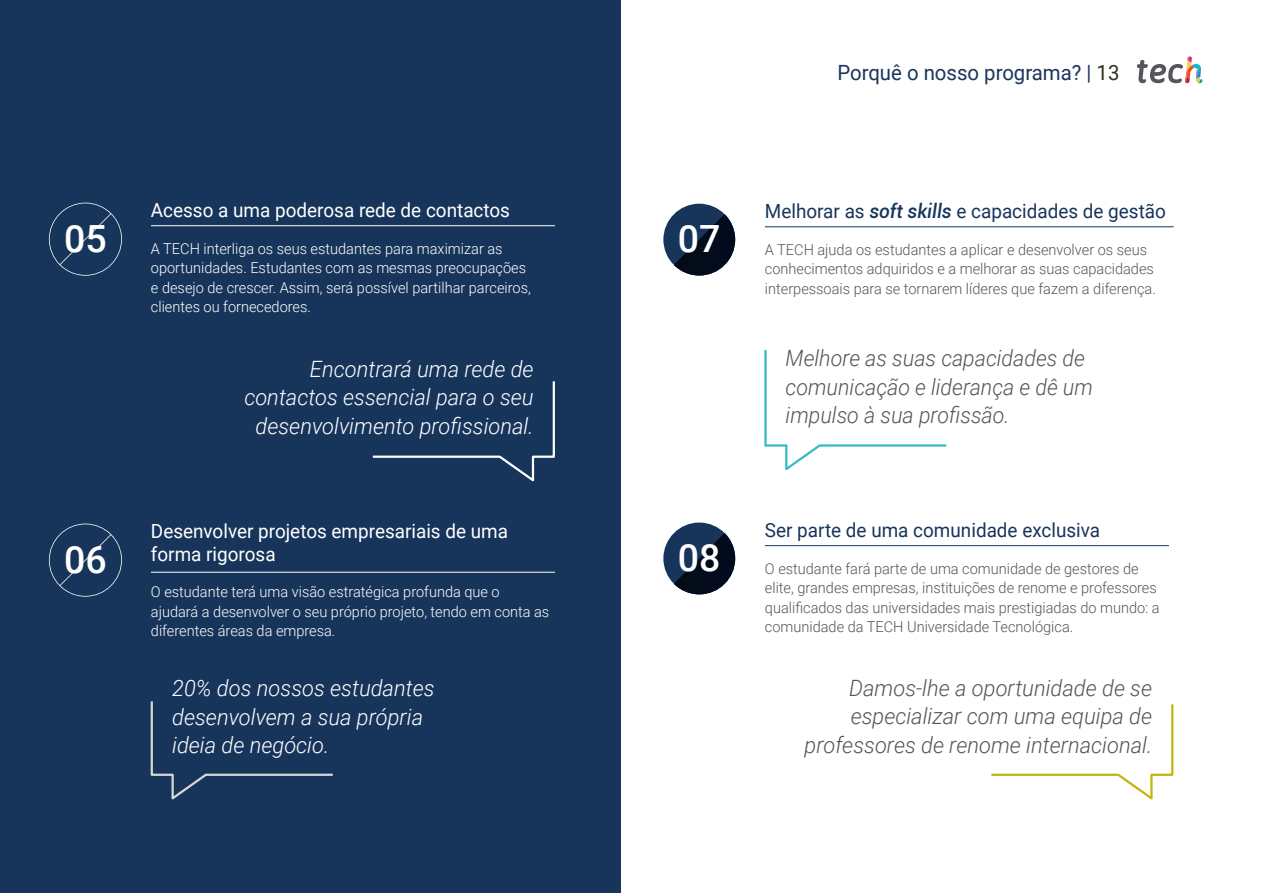
<style>
.page{position:relative;width:1263px;height:893px;background:#fff}
.page>*{position:absolute;margin:0;border:0;box-sizing:border-box;transform-origin:0 0}
.t1{font:500 37.5px "Roboto";color:#fff}
.t2{font:italic 300 22.5px/28.5px "Roboto";color:#fff;text-align:right}
.t3{font:italic 300 22.5px/28.5px "Roboto";color:#52555b;text-align:right}
.t4{font:italic 300 22.5px/28.5px "Roboto";color:#52555b;scale:.95 1}
.t5{font:21px "Roboto";color:#1a355c}
.t6{font:19.5px/22.5px "Roboto";color:#fff}
.t7{font:19.5px "Roboto";color:#17355b}
.t8{font:300 15px/19.5px "Roboto";color:#52555b}
.t9{font:300 15px/19.5px "Roboto";color:#fff}
.s1{color:#312e20}
.s2{font-weight:500;font-style:italic}
</style>
<div class="page">
<div style="left:0;top:0;width:621px;height:893px;background:#17355b"></div>
<svg style="left:1137px;top:57px;width:65px;height:27px"></svg>
<hr style="left:151px;top:225px;width:404px;height:1px;background:#fff">
<hr style="left:765px;top:226px;width:409px;height:1px;background:#17355b">
<svg style="left:372px;top:381px;width:183px;height:101px"></svg>
<hr style="left:151px;top:572px;width:404px;height:1px;background:#fff">
<hr style="left:765px;top:545px;width:404px;height:1px;background:#17355b">
<svg style="left:150px;top:701px;width:183px;height:99px"></svg>
<svg style="left:49px;top:203px;width:73px;height:73px"></svg>
<svg style="left:49px;top:524px;width:73px;height:73px"></svg>
<svg style="left:764px;top:350px;width:183px;height:121px"></svg>
<svg style="left:991px;top:704px;width:183px;height:96px"></svg>
<div style="left:663px;top:204px;width:72px;height:71px;background:#17355b;border-radius:50%"></div>
<svg style="left:674px;top:214px;width:61px;height:61px"></svg>
<div style="left:663px;top:523px;width:72px;height:71px;background:#17355b;border-radius:50%"></div>
<svg style="left:674px;top:533px;width:61px;height:61px"></svg>
<h1 class="t1" style="left:64px;top:212px;width:44px">05</h1>
<h1 class="t1" style="left:64px;top:533px;width:44px">06</h1>
<h3 class="t6" style="left:151px;top:198px;width:361px">Acesso a uma poderosa rede de contactos</h3>
<p class="t9" style="left:151px;top:238px;width:381px">A TECH interliga os seus estudantes para maximizar as oportunidades. Estudantes com as mesmas preocupações e desejo de crescer. Assim, será possível partilhar parceiros, clientes ou fornecedores.</p>
<h2 class="t2" style="left:244px;top:354px;width:291px">Encontrará uma rede de contactos essencial para o seu desenvolvimento profissional.</h2>
<h3 class="t6" style="left:151px;top:519px;width:359px">Desenvolver projetos empresariais de uma forma rigorosa</h3>
<p class="t9" style="left:151px;top:582px;width:400px">O estudante terá uma visão estratégica profunda que o ajudará a desenvolver o seu próprio projeto, tendo em conta as diferentes áreas da empresa.</p>
<h2 class="t2" style="left:172px;top:673px;width:264px;text-align:left">20% dos nossos estudantes desenvolvem a sua própria ideia de negócio.</h2>
<h3 class="t5" style="left:837px;top:58px;width:284px">Porquê o nosso programa? | <span class="s1">13</span></h3>
<h1 class="t1" style="left:678px;top:213px;width:44px">07</h1>
<h1 class="t1" style="left:678px;top:532px;width:44px">08</h1>
<h3 class="t7" style="left:765px;top:198px;width:402px">Melhorar as <span class="s2">soft skills</span> e capacidades de gestão</h3>
<p class="t8" style="left:765px;top:239px;width:392px">A TECH ajuda os estudantes a aplicar e desenvolver os seus conhecimentos adquiridos e a melhorar as suas capacidades interpessoais para se tornarem líderes que fazem a diferença.</p>
<h2 class="t4" style="left:786px;top:343px;width:325px">Melhore as suas capacidades de comunicação e liderança e dê um impulso à sua profissão.</h2>
<h3 class="t7" style="left:765px;top:517px;width:337px">Ser parte de uma comunidade exclusiva</h3>
<p class="t8" style="left:765px;top:558px;width:396px">O estudante fará parte de uma comunidade de gestores de elite, grandes empresas, instituições de renome e professores qualificados das universidades mais prestigiadas do mundo: a comunidade da TECH Universidade Tecnológica.</p>
<h2 class="t3" style="left:805px;top:673px;width:349px">Damos-lhe a oportunidade de se especializar com uma equipa de professores de renome internacional.</h2>
</div>
